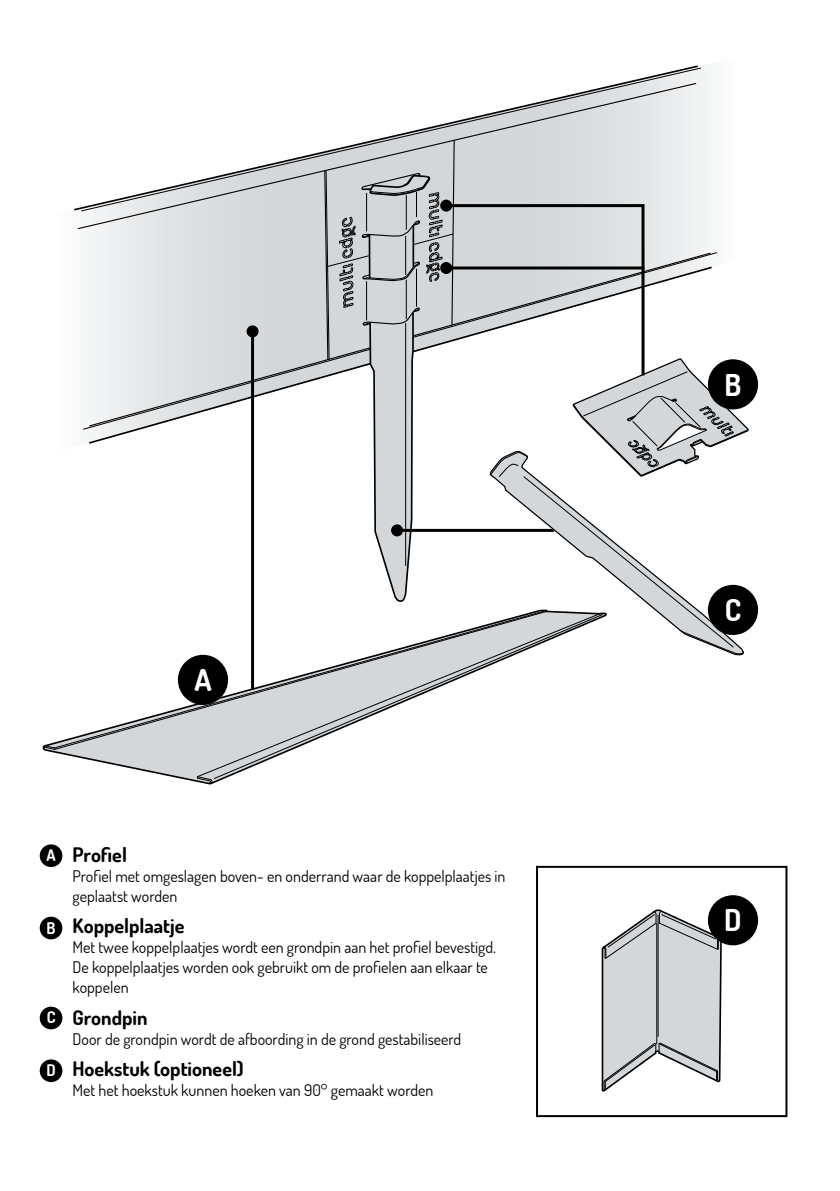
<style>
.page{position:relative;width:840px;height:1191px;background:#fff}
.page>*{position:absolute;margin:0;border:0;box-sizing:border-box;transform-origin:0 0}
.t1{font:700 30px "Dosis";color:#fff}
.t2{font:700 20px "Dosis";color:#000}
.t3{font:16px/20px "Dosis";color:#000}
.t4{font:700 16px "Dosis";color:#fff}
</style>
<div class="page">
<svg style="left:626px;top:67px;width:75px;height:72px"></svg>
<svg style="left:76px;top:82px;width:621px;height:148px"></svg>
<svg style="left:600px;top:909px;width:123px;height:209px"></svg>
<hr style="left:656px;top:923px;width:1px;height:121px;background:#000">
<svg style="left:42px;top:742px;width:182px;height:43px"></svg>
<svg style="left:197px;top:777px;width:15px;height:7px"></svg>
<svg style="left:44px;top:745px;width:10px;height:5px"></svg>
<svg style="left:54px;top:655px;width:159px;height:95px"></svg>
<svg style="left:213px;top:655px;width:302px;height:124px"></svg>
<hr style="left:251px;top:331px;width:3px;height:358px;background:#000">
<svg style="left:83px;top:139px;width:665px;height:516px"></svg>
<div style="left:440px;top:200px;width:12px;height:12px;background:#000;border-radius:50%"></div>
<hr style="left:446px;top:266px;width:198px;height:3px;background:#000">
<div style="left:440px;top:262px;width:12px;height:12px;background:#000;border-radius:50%"></div>
<hr style="left:397px;top:529px;width:156px;height:3px;background:#000">
<div style="left:391px;top:524px;width:12px;height:12px;background:#000;border-radius:50%"></div>
<div style="left:178px;top:655px;width:50px;height:50px;background:#000;border-radius:50%"></div>
<div style="left:40px;top:844px;width:22px;height:23px;background:#000;border-radius:50%"></div>
<div style="left:40px;top:916px;width:22px;height:23px;background:#000;border-radius:50%"></div>
<div style="left:40px;top:1006px;width:22px;height:23px;background:#000;border-radius:50%"></div>
<div style="left:40px;top:1059px;width:22px;height:23px;background:#000;border-radius:50%"></div>
<div style="left:707px;top:359px;width:50px;height:50px;background:#000;border-radius:50%"></div>
<div style="left:707px;top:585px;width:50px;height:50px;background:#000;border-radius:50%"></div>
<div style="left:707px;top:895px;width:50px;height:50px;background:#000;border-radius:50%"></div>
<div style="left:535px;top:866px;width:252px;height:251px;border:2px solid #000"></div>
<h1 class="t1" style="left:194px;top:660px;width:19px">A</h1>
<p class="t4" style="left:46px;top:845px;width:11px">A</p>
<p class="t4" style="left:47px;top:917px;width:10px">B</p>
<p class="t4" style="left:47px;top:1007px;width:10px">C</p>
<p class="t4" style="left:46px;top:1060px;width:11px">D</p>
<p class="t2" style="left:73px;top:841px;width:56px">Profiel</p>
<p class="t3" style="left:73px;top:865px;width:434px">Profiel met omgeslagen boven- en onderrand waar de koppelplaatjes in geplaatst worden</p>
<p class="t2" style="left:73px;top:913px;width:113px">Koppelplaatje</p>
<p class="t3" style="left:73px;top:937px;width:424px">Met twee koppelplaatjes wordt een grondpin aan het profiel bevestigd.<br>De koppelplaatjes worden ook gebruikt om de profielen aan elkaar te koppelen</p>
<p class="t2" style="left:73px;top:1004px;width:76px">Grondpin</p>
<p class="t3" style="left:73px;top:1028px;width:390px">Door de grondpin wordt de afboording in de grond gestabiliseerd</p>
<p class="t2" style="left:73px;top:1055px;width:172px">Hoekstuk (optioneel)</p>
<p class="t3" style="left:73px;top:1079px;width:362px">Met het hoekstuk kunnen hoeken van 90° gemaakt worden</p>
<h1 class="t1" style="left:724px;top:365px;width:18px">B</h1>
<h1 class="t1" style="left:724px;top:591px;width:18px">C</h1>
<h1 class="t1" style="left:723px;top:901px;width:19px">D</h1>
</div>
